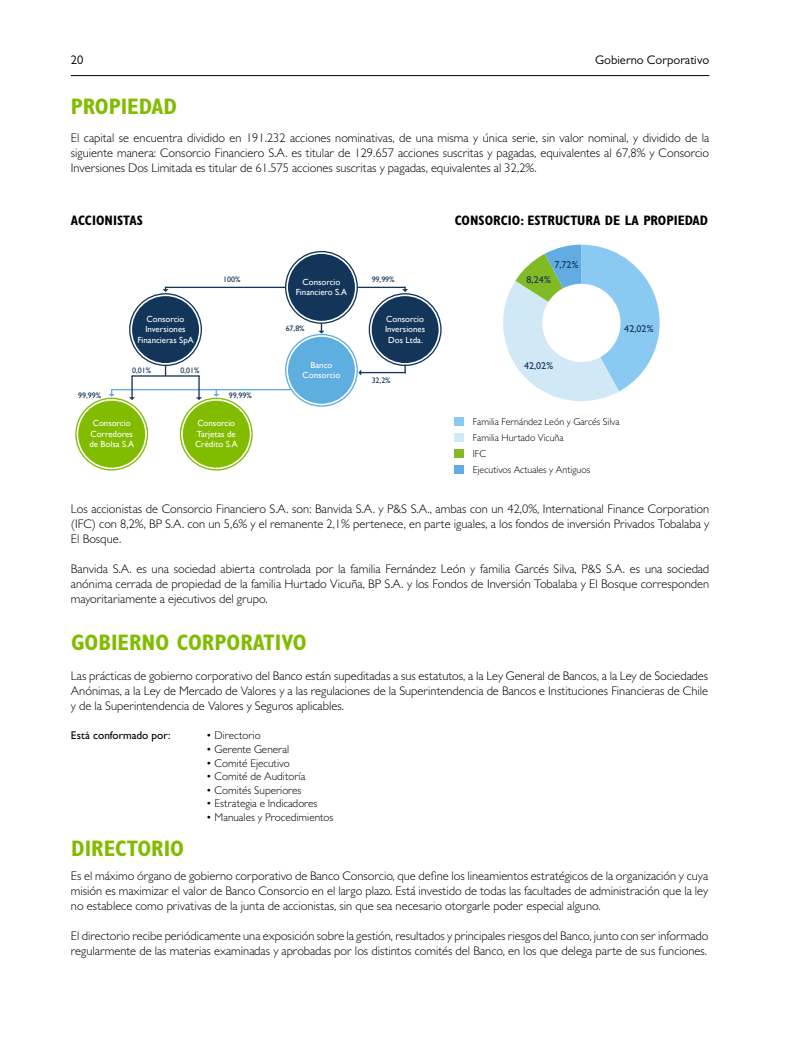
<style>
.page{position:relative;width:798px;height:1046px;background:#fff}
.page>*{position:absolute;margin:0;border:0;box-sizing:border-box;transform-origin:0 0}
.t1{font:700 condensed 22.5px "Gill Sans MT Pro";color:#82bc00}
.t2{font:700 condensed 13.75px "Gill Sans MT Pro";color:#000}
.t3{font:300 12.5px/15px "Gill Sans MT Pro";color:#000;text-align:justify}
.t4{font:12.5px "Gill Sans MT Pro";color:#000}
.t5{font:300 11.25px "Gill Sans MT Pro";color:#000}
.t6{font:500 11.25px "Gill Sans MT Pro";color:#000}
.t7{font:300 10px/16px "Gill Sans MT Pro";color:#000}
.t8{font:500 10px "Gill Sans MT Pro";color:#123559}
.t9{font:8.88px/10.6px "Gill Sans";color:#fff;text-align:center}
.t10{font:7.88px "Gill Sans";color:#123559}
</style>
<div class="page">
<hr style="left:112px;top:389px;width:179px;height:1px;background:#5eaee0">
<hr style="left:357px;top:287px;width:48px;height:1px;background:#123559">
<hr style="left:360px;top:372px;width:45px;height:1px;background:#123559">
<hr style="left:131px;top:375px;width:68px;height:1px;background:#123559">
<hr style="left:165px;top:287px;width:120px;height:1px;background:#123559">
<div style="left:288px;top:254px;width:67px;height:67px;background:#123559;border-radius:50%"></div>
<div style="left:285px;top:251px;width:73px;height:73px;border:1px solid #123559;border-radius:50%"></div>
<div style="left:371px;top:296px;width:67px;height:67px;background:#123559;border-radius:50%"></div>
<div style="left:368px;top:293px;width:73px;height:73px;border:1px solid #123559;border-radius:50%"></div>
<div style="left:288px;top:337px;width:67px;height:66px;background:#5eaee0;border-radius:50%"></div>
<div style="left:285px;top:334px;width:73px;height:72px;border:1px solid #5eaee0;border-radius:50%"></div>
<div style="left:132px;top:296px;width:67px;height:67px;background:#123559;border-radius:50%"></div>
<div style="left:129px;top:293px;width:73px;height:73px;border:1px solid #123559;border-radius:50%"></div>
<div style="left:183px;top:400px;width:67px;height:67px;background:#82bc00;border-radius:50%"></div>
<div style="left:180px;top:397px;width:73px;height:73px;border:1px solid #82bc00;border-radius:50%"></div>
<div style="left:78px;top:400px;width:67px;height:67px;background:#82bc00;border-radius:50%"></div>
<div style="left:75px;top:397px;width:73px;height:73px;border:1px solid #82bc00;border-radius:50%"></div>
<svg style="left:318px;top:323px;width:6px;height:10px"></svg>
<hr style="left:131px;top:376px;width:2px;height:22px;background:#123559">
<svg style="left:109px;top:389px;width:6px;height:7px"></svg>
<svg style="left:129px;top:397px;width:6px;height:3px"></svg>
<svg style="left:196px;top:376px;width:6px;height:24px"></svg>
<svg style="left:213px;top:390px;width:6px;height:6px"></svg>
<svg style="left:402px;top:287px;width:6px;height:5px"></svg>
<svg style="left:162px;top:287px;width:6px;height:5px"></svg>
<svg style="left:503px;top:244px;width:157px;height:157px"></svg>
<div style="left:454px;top:417px;width:9px;height:9px;background:#8ac9f2"></div>
<div style="left:454px;top:433px;width:9px;height:9px;background:#d1e8f7"></div>
<div style="left:454px;top:449px;width:9px;height:9px;background:#82ba26"></div>
<div style="left:454px;top:465px;width:9px;height:9px;background:#61ade3"></div>
<hr style="left:71px;top:75px;width:638px;height:1px;background:#000">
<p class="t4" style="left:71px;top:52px;width:14px">20</p>
<h1 class="t1" style="left:71px;top:93px;width:108px">PROPIEDAD</h1>
<p class="t4" style="left:595px;top:52px;width:116px">Gobierno Corporativo</p>
<p class="t3" style="left:71px;top:130px;width:639px">El capital se encuentra dividido en 191.232 acciones nominativas, de una misma y única serie, sin valor nominal, y dividido de la siguiente manera: Consorcio Financiero S.A. es titular de 129.657 acciones suscritas y pagadas, equivalentes al 67,8% y Consorcio Inversiones Dos Limitada es titular de 61.575 acciones suscritas y pagadas, equivalentes al 32,2%.</p>
<p class="t2" style="left:71px;top:212px;width:73px">ACCIONISTAS</p>
<p class="t2" style="left:454px;top:212px;width:88px">CONSORCIO: ESTRUCTURA</p>
<p class="t2" style="left:604px;top:212px;width:54px">DE LA PROPIEDAD</p>
<p class="t8" style="left:554px;top:258px;width:26px">7,72%</p>
<p class="t10" style="left:223px;top:275px;width:19px">100%</p>
<p class="t9" style="left:296px;top:276px;width:53px">Consorcio<br>Financiero S.A</p>
<p class="t10" style="left:371px;top:275px;width:24px">99,99%</p>
<p class="t8" style="left:526px;top:274px;width:26px">8,24%</p>
<p class="t9" style="left:137px;top:313px;width:58px">Consorcio<br>Inversiones<br>Financieras SpA</p>
<p class="t10" style="left:285px;top:324px;width:20px">67,8%</p>
<p class="t9" style="left:385px;top:313px;width:42px">Consorcio<br>Inversiones<br>Dos Ltda.</p>
<p class="t8" style="left:624px;top:323px;width:31px">42,02%</p>
<p class="t10" style="left:132px;top:365px;width:20px">0,01%</p>
<p class="t10" style="left:180px;top:365px;width:20px">0,01%</p>
<p class="t9" style="left:302px;top:359px;width:39px">Banco<br>Consorcio</p>
<p class="t10" style="left:371px;top:375px;width:20px">32,2%</p>
<p class="t8" style="left:524px;top:360px;width:31px">42,02%</p>
<p class="t10" style="left:78px;top:391px;width:24px">99,99%</p>
<p class="t10" style="left:229px;top:391px;width:24px">99,99%</p>
<p class="t9" style="left:89px;top:417px;width:46px">Consorcio<br>Corredores de Bolsa S.A</p>
<p class="t9" style="left:195px;top:417px;width:44px;text-align:left">Consorcio<br>Tarjetas de<br>Crédito S.A</p>
<p class="t7" style="left:472px;top:414px;width:148px">Familia Fernández León y Garcés Silva<br>Familia Hurtado Vicuña<br>IFC<br>Ejecutivos Actuales y Antiguos</p>
<p class="t3" style="left:71px;top:501px;width:639px">Los accionistas de Consorcio Financiero S.A. son: Banvida S.A. y P&amp;S S.A., ambas con un 42,0%, International Finance Corporation (IFC) con 8,2%, BP S.A. con un 5,6% y el remanente 2,1% pertenece, en parte iguales, a los fondos de inversión Privados Tobalaba y El Bosque.</p>
<p class="t3" style="left:71px;top:561px;width:639px">Banvida S.A. es una sociedad abierta controlada por la familia Fernández León y familia Garcés Silva, P&amp;S S.A. es una sociedad anónima cerrada de propiedad de la familia Hurtado Vicuña, BP S.A. y los Fondos de Inversión Tobalaba y El Bosque corresponden mayoritariamente a ejecutivos del grupo.</p>
<h1 class="t1" style="left:71px;top:628px;width:237px">GOBIERNO CORPORATIVO</h1>
<p class="t3" style="left:71px;top:668px;width:638px">Las prácticas de gobierno corporativo del Banco están supeditadas a sus estatutos, a la Ley General de Bancos, a la Ley de Sociedades Anónimas, a la Ley de Mercado de Valores y a las regulaciones de la Superintendencia de Bancos e Instituciones Financieras de Chile y de la Superintendencia de Valores y Seguros aplicables.</p>
<p class="t6" style="left:71px;top:729px;width:101px">Está conformado por:</p>
<p class="t5" style="left:206px;top:728px;width:56px">• Directorio</p>
<p class="t5" style="left:206px;top:742px;width:85px">• Gerente General</p>
<p class="t5" style="left:206px;top:755px;width:85px">• Comité Ejecutivo</p>
<p class="t5" style="left:206px;top:769px;width:101px">• Comité de Auditoría</p>
<p class="t5" style="left:206px;top:782px;width:97px">• Comités Superiores</p>
<p class="t5" style="left:206px;top:796px;width:113px">• Estrategia e Indicadores</p>
<p class="t5" style="left:206px;top:809px;width:129px">• Manuales y Procedimientos</p>
<h1 class="t1" style="left:71px;top:834px;width:114px">DIRECTORIO</h1>
<p class="t3" style="left:71px;top:868px;width:638px">Es el máximo órgano de gobierno corporativo de Banco Consorcio, que define los lineamientos estratégicos de la organización y cuya misión es maximizar el valor de Banco Consorcio en el largo plazo. Está investido de todas las facultades de administración que la ley no establece como privativas de la junta de accionistas, sin que sea necesario otorgarle poder especial alguno.</p>
<p class="t3" style="left:71px;top:928px;width:638px">El directorio recibe periódicamente una exposición sobre la gestión, resultados y principales riesgos del Banco, junto con ser informado regularmente de las materias examinadas y aprobadas por los distintos comités del Banco, en los que delega parte de sus funciones.</p>
</div>
